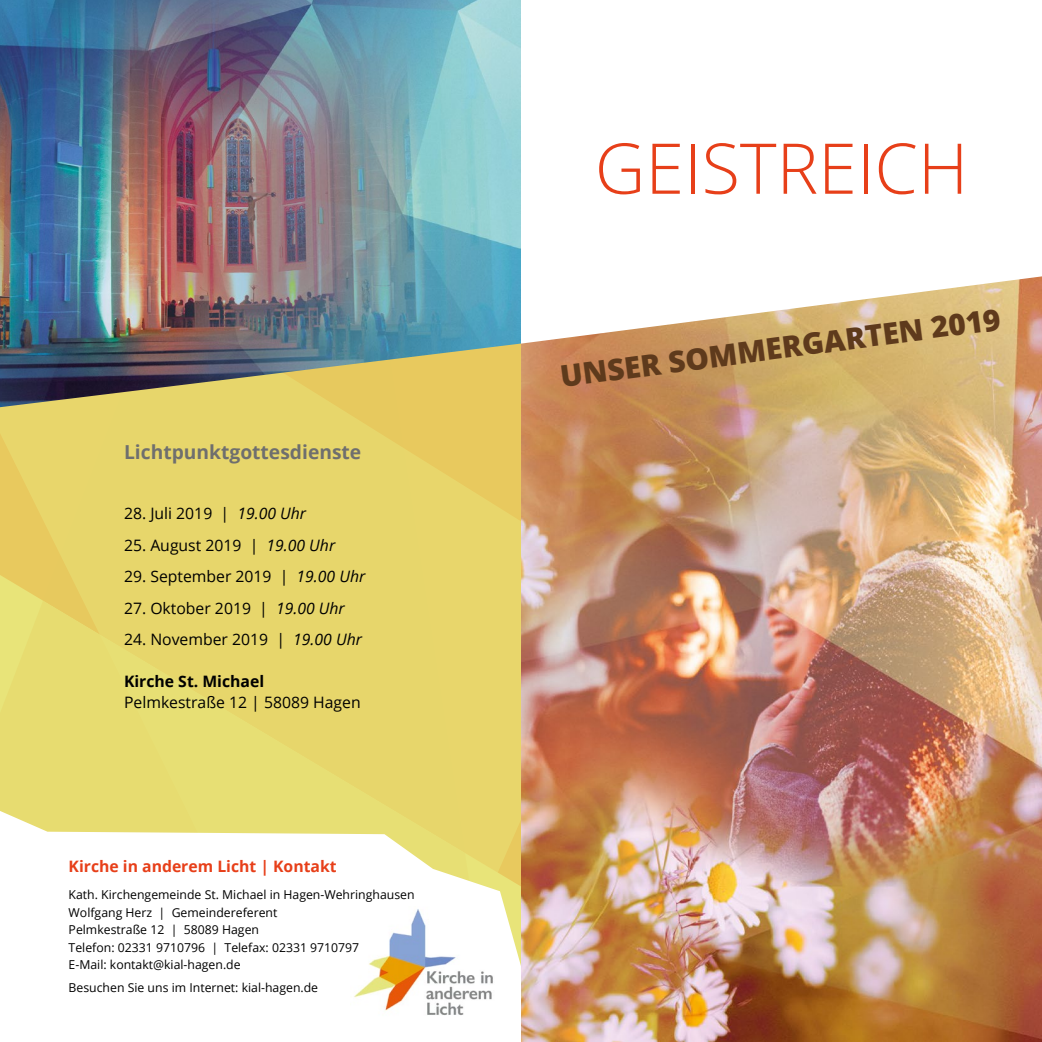
<style>
.page{position:relative;width:1042px;height:1042px;background:#fff}
.page>*{position:absolute;margin:0;border:0;box-sizing:border-box;transform-origin:0 0}
.t1{font:300 70px "Open Sans";color:#e73f19}
.t2{font:800 29.75px "Open Sans";color:#5e3a1c}
.t3{font:700 19.25px "Open Sans";color:#6f6f6e}
.t4{font:15.75px "Open Sans";color:#000}
.t5{font:700 15.75px "Open Sans";color:#e73f19}
.t6{font:700 15.75px "Open Sans";color:#000}
.t7{font:12.25px/17.5px "Open Sans";color:#000}
.s1{font-style:italic}
</style>
<div class="page">
<svg style="left:0;top:407px;width:521px;height:404px;background:#e7d66b"></svg>
<svg style="left:0;top:811px;width:521px;height:155px"></svg>
<img style="left:521px;top:344px;width:521px;height:698px">
<svg style="left:521px;top:276px;width:521px;height:68px"></svg>
<img style="left:350px;top:907px;width:152px;height:108px">
<img style="left:0;top:0;width:521px;height:407px">
<h3 class="t3" style="left:124px;top:438px;width:239px">Lichtpunktgottesdienste</h3>
<p class="t4" style="left:124px;top:503px;width:184px">28. Juli 2019 | <span class="s1">19.00 Uhr</span></p>
<p class="t4" style="left:124px;top:534px;width:213px">25. August 2019 | <span class="s1">19.00 Uhr</span></p>
<p class="t4" style="left:124px;top:566px;width:243px">29. September 2019 | <span class="s1">19.00 Uhr</span></p>
<p class="t4" style="left:124px;top:597px;width:222px">27. Oktober 2019 | <span class="s1">19.00 Uhr</span></p>
<p class="t4" style="left:124px;top:629px;width:239px">24. November 2019 | <span class="s1">19.00 Uhr</span></p>
<p class="t6" style="left:124px;top:670px;width:142px">Kirche St. Michael</p>
<p class="t4" style="left:124px;top:692px;width:238px">Pelmkestraße 12 | 58089 Hagen</p>
<p class="t5" style="left:69px;top:855px;width:270px">Kirche in anderem Licht | Kontakt</p>
<p class="t7" style="left:69px;top:886px;width:347px">Kath. Kirchengemeinde St. Michael in Hagen-Wehringhausen Wolfgang Herz | Gemeindereferent<br>Pelmkestraße 12 | 58089 Hagen<br>Telefon: 02331 9710796 | Telefax: 02331 9710797<br>E-Mail: kontakt@kial-hagen.de</p>
<p class="t7" style="left:69px;top:978px;width:251px">Besuchen Sie uns im Internet: kial-hagen.de</p>
<h1 class="t1" style="left:595px;top:120px;width:375px">GEISTREICH</h1>
<h2 class="t2" style="left:557px;top:352px;width:445px;rotate:-7deg">UNSER SOMMERGARTEN 2019</h2>
</div>
